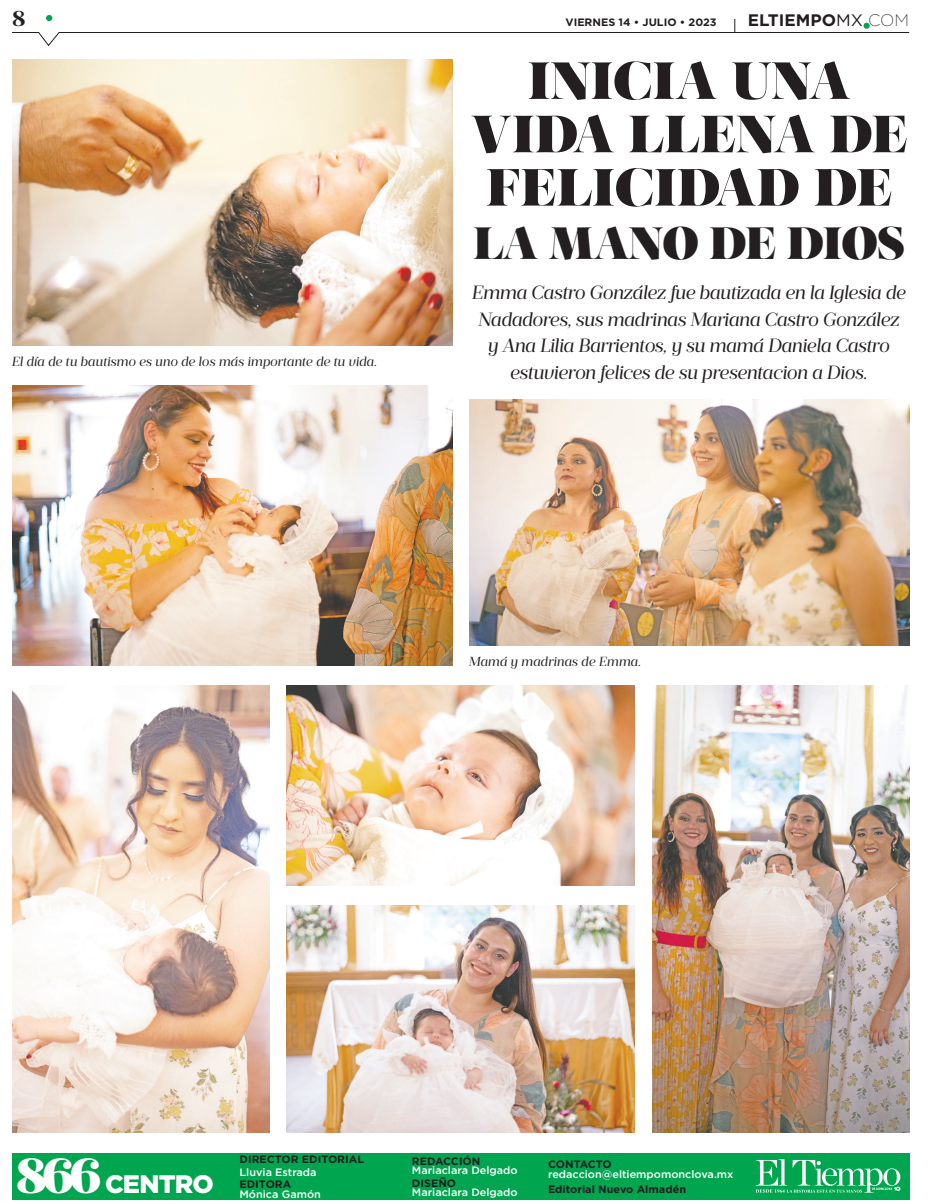
<style>
.page{position:relative;width:931px;height:1204px;background:#fff}
.page>*{position:absolute;margin:0;border:0;box-sizing:border-box;transform-origin:0 0}
.t1{font:52.38px/53.4px "Salome";color:#231f20;text-align:center}
.t2{font:45.25px "Salome";letter-spacing:-.02em;color:#231f20}
.t3{font:900 25.25px "Gotham";letter-spacing:-.03em;color:#fff}
.t4{font:700 21.38px "Prumo Deck";color:#231f20}
.t5{font:italic 19px/26.6px "Prumo Deck";letter-spacing:-.02em;color:#231f20;text-align:center}
.t6{font:700 16.62px "Gotham";color:#231f20}
.t7{font:italic 13.12px "Prumo Deck";color:#231f20}
.t8{font:500 10.75px "Gotham";color:#fff}
.t9{font:700 10.75px "Gotham";color:#231f20}
.t10{font:700 10.75px "Gotham";letter-spacing:-.02em;color:#231f20}
.s1{font-weight:400}
.s2{font-weight:200}
.s3{font-family:"Prumo Deck";font-size:49.12px}
</style>
<div class="page">
<svg style="left:12px;top:15px;width:897px;height:31px"></svg>
<div style="left:12px;top:1152px;width:897px;height:47px;background:#00a54f"></div>
<svg style="left:755px;top:1159px;width:145px;height:33px"></svg>
<img style="left:286px;top:906px;width:349px;height:226px">
<img style="left:652px;top:686px;width:257px;height:446px">
<img style="left:12px;top:686px;width:257px;height:446px">
<img style="left:12px;top:59px;width:440px;height:287px">
<img style="left:286px;top:686px;width:349px;height:200px">
<img style="left:469px;top:399px;width:440px;height:247px">
<img style="left:12px;top:386px;width:440px;height:280px">
<p class="t4" style="left:12px;top:4px;width:15px">8</p>
<p class="t9" style="left:565px;top:15px;width:153px">VIERNES 14 • JULIO • 2023</p>
<p class="t6" style="left:747px;top:9px;width:163px">ELTIEMPO<span class="s1">MX</span> <span class="s2">COM</span></p>
<p class="t7" style="left:12px;top:353px;width:367px">El día de tu bautismo es uno de los más importante de tu vida.</p>
<h1 class="t1" style="left:470px;top:54px;width:438px">INICIA UNA<br>VIDA LLENA DE<br>FELICIDAD DE</h1>
<h2 class="t2" style="left:473px;top:213px;width:433px">LA MANO DE DIOS</h2>
<p class="t5" style="left:472px;top:279px;width:435px">Emma Castro González fue bautizada en la Iglesia de Nadadores, sus madrinas Mariana Castro González y Ana Lilia Barrientos, y su mamá Daniela Castro estuvieron felices de su presentacion a Dios.</p>
<p class="t7" style="left:469px;top:653px;width:174px">Mamá y madrinas de Emma.</p>
<h3 class="t3" style="left:16px;top:1166px;width:199px"><span class="s3">866</span> CENTRO</h3>
<p class="t9" style="left:239px;top:1152px;width:126px">DIRECTOR EDITORIAL</p>
<p class="t8" style="left:239px;top:1164px;width:79px">Lluvia Estrada</p>
<p class="t9" style="left:239px;top:1177px;width:53px">EDITORA</p>
<p class="t8" style="left:239px;top:1186px;width:83px">Mónica Gamón</p>
<p class="t9" style="left:412px;top:1153px;width:70px">REDACCIÓN</p>
<p class="t8" style="left:412px;top:1163px;width:107px">Mariaclara Delgado</p>
<p class="t9" style="left:412px;top:1175px;width:46px">DISEÑO</p>
<p class="t8" style="left:412px;top:1185px;width:107px">Mariaclara Delgado</p>
<p class="t10" style="left:548px;top:1157px;width:65px">CONTACTO</p>
<p class="t8" style="left:548px;top:1166px;width:187px">redaccion@eltiempomonclova.mx</p>
<p class="t9" style="left:548px;top:1181px;width:139px">Editorial Nuevo Almadén</p>
</div>
